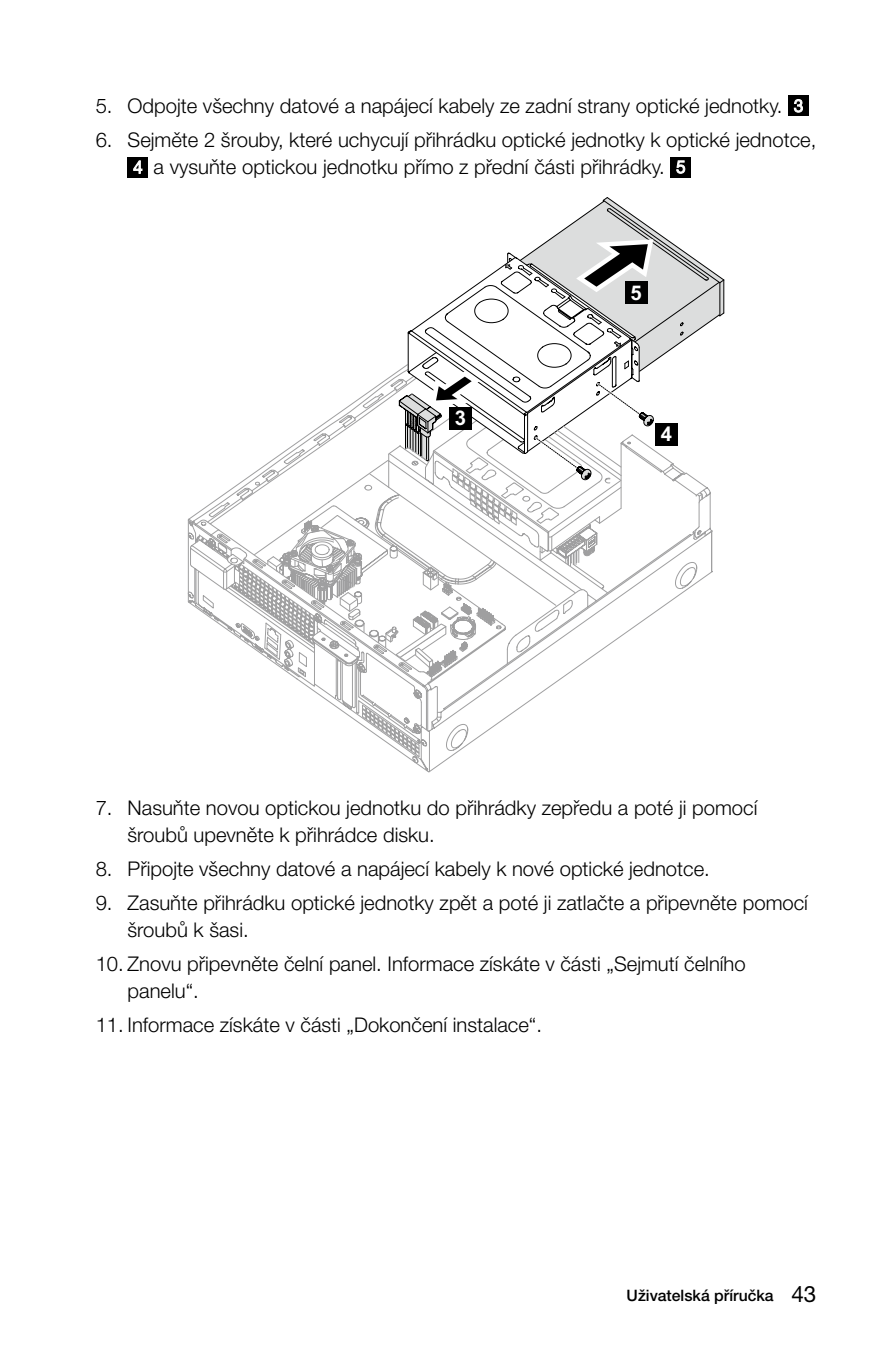
<style>
.page{position:relative;width:893px;height:1359px;background:#fff}
.page>*{position:absolute;margin:0;border:0;box-sizing:border-box;transform-origin:0 0}
.t1{font:300 20.25px/27.4px "Helvetica Neue CE";color:#000}
.t2{font:700 20.25px "Arial";color:#fff}
.t3{font:500 15.75px "Helvetica Neue CE";color:#000}
.s1{font-weight:400;font-size:22.5px}
</style>
<div class="page">
<div style="left:788px;top:96px;width:21px;height:20px;background:#000"></div>
<svg style="left:794px;top:99px;width:9px;height:14px"></svg>
<div style="left:128px;top:157px;width:20px;height:20px;background:#000"></div>
<svg style="left:133px;top:160px;width:9px;height:14px"></svg>
<div style="left:670px;top:157px;width:21px;height:20px;background:#000"></div>
<svg style="left:676px;top:160px;width:9px;height:14px"></svg>
<svg style="left:374px;top:734px;width:109px;height:37px"></svg>
<svg style="left:188px;top:197px;width:536px;height:537px"></svg>
<p class="t1" style="left:96px;top:92px;width:688px">5. Odpojte všechny datové a napájecí kabely ze zadní strany optické jednotky.</p>
<p class="t1" style="left:154px;top:126px;width:664px;text-indent:-58px">6. Sejměte 2 šrouby, které uchycují přihrádku optické jednotky k optické jednotce, a vysuňte optickou jednotku přímo z přední části přihrádky.</p>
<p class="t2" style="left:455px;top:405px;width:13px">3</p>
<p class="t2" style="left:630px;top:279px;width:13px">5</p>
<p class="t2" style="left:661px;top:421px;width:13px">4</p>
<p class="t1" style="left:128px;top:794px;width:631px;text-indent:-32px">7. Nasuňte novou optickou jednotku do přihrádky zepředu a poté ji pomocí šroubů upevněte k přihrádce disku.</p>
<p class="t1" style="left:96px;top:855px;width:616px">8. Připojte všechny datové a napájecí kabely k nové optické jednotce.</p>
<p class="t1" style="left:128px;top:888px;width:682px;text-indent:-32px">9. Zasuňte přihrádku optické jednotky zpět a poté ji zatlačte a připevněte pomocí šroubů k šasi.</p>
<p class="t1" style="left:128px;top:950px;width:620px;text-indent:-32px">10. Znovu připevněte čelní panel. Informace získáte v části „Sejmutí čelního panelu“.</p>
<p class="t1" style="left:96px;top:1011px;width:448px">11. Informace získáte v části „Dokončení instalace“.</p>
<p class="t3" style="left:627px;top:1286px;width:191px">Uživatelská příručka <span class="s1">43</span></p>
</div>
